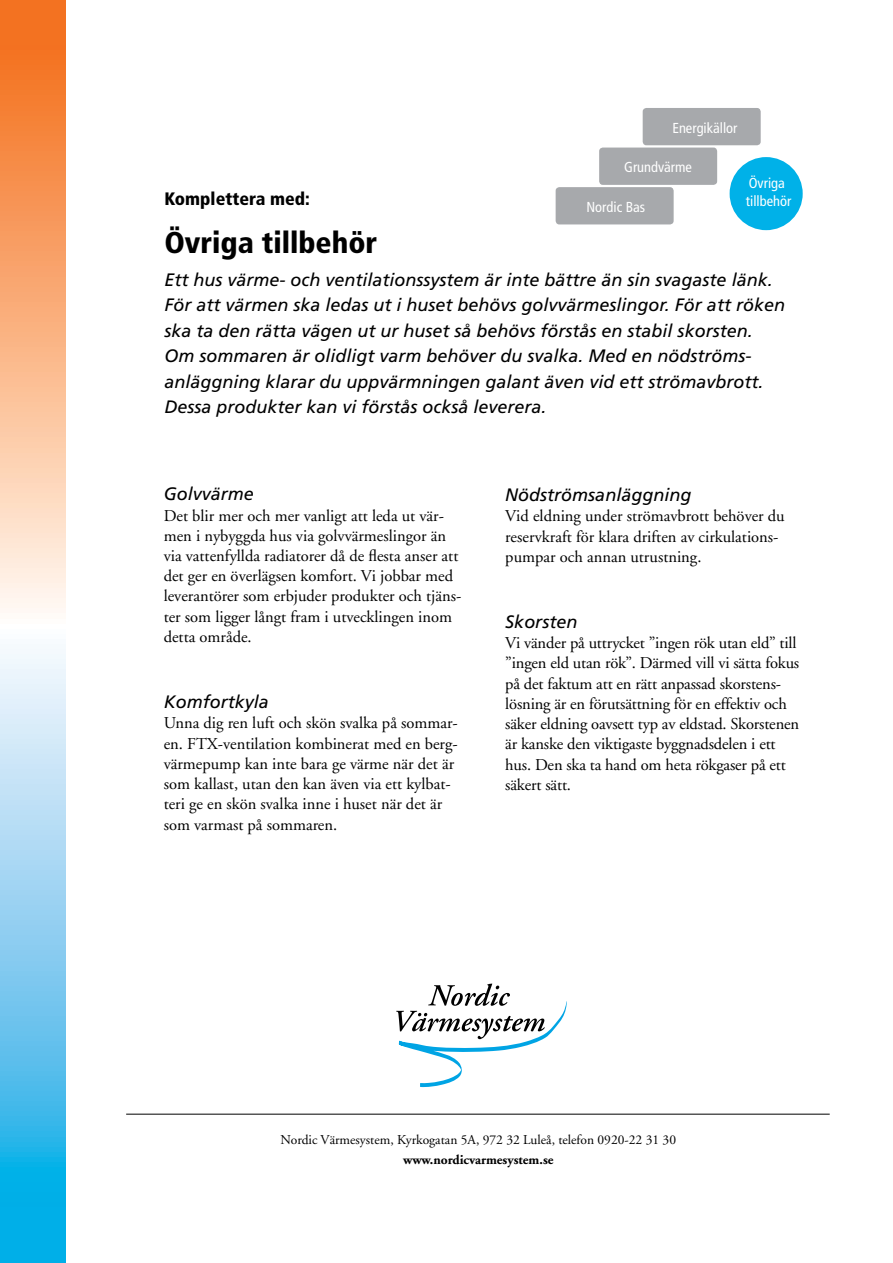
<style>
.page{position:relative;width:893px;height:1263px;background:#fff}
.page>*{position:absolute;margin:0;border:0;box-sizing:border-box;transform-origin:0 0}
.t1{font:900 condensed 30px "Frutiger";color:#000}
.t2{font:italic 18px/25.5px "Frutiger";color:#000}
.t3{font:900 condensed 18px "Frutiger";color:#000}
.t4{font:16.5px/20.2px "Adobe Garamond";color:#000}
.t5{font:condensed 14.4px/17.7px "Frutiger";color:#fff}
.t6{font:13.5px "Adobe Garamond";color:#000}
.t7{font:700 13.5px "Adobe Garamond";color:#000}
</style>
<div class="page">
<svg style="left:0;top:0;width:66px;height:1263px;background:#bcbfb8"></svg>
<svg style="left:396px;top:983px;width:171px;height:104px"></svg>
<hr style="left:126px;top:1114px;width:704px;height:1px;background:#000">
<div style="left:556px;top:187px;width:118px;height:37px;background:#a7a9ac;border-radius:4px"></div>
<div style="left:599px;top:148px;width:118px;height:37px;background:#a7a9ac;border-radius:4px"></div>
<div style="left:643px;top:108px;width:118px;height:37px;background:#a7a9ac;border-radius:4px"></div>
<div style="left:730px;top:157px;width:73px;height:73px;background:#00b1e8;border-radius:50%"></div>
<p class="t5" style="left:672px;top:119px;width:67px">Energikällor</p>
<p class="t5" style="left:624px;top:158px;width:69px">Grundvärme</p>
<p class="t5" style="left:586px;top:198px;width:60px">Nordic Bas</p>
<p class="t5" style="left:746px;top:174px;width:47px">Övriga tillbehör</p>
<p class="t3" style="left:164px;top:188px;width:147px">Komplettera med:</p>
<h1 class="t1" style="left:164px;top:224px;width:214px">Övriga tillbehör</h1>
<p class="t2" style="left:164px;top:267px;width:622px">Ett hus värme- och ventilationssystem är inte bättre än sin svagaste länk.<br>För att värmen ska ledas ut i huset behövs golvvärmeslingor. För att röken ska ta den rätta vägen ut ur huset så behövs förstås en stabil skorsten.<br>Om sommaren är olidligt varm behöver du svalka. Med en nödströms&shy;anläggning klarar du uppvärmningen galant även vid ett strömavbrott.<br>Dessa produkter kan vi förstås också leverera.</p>
<p class="t2" style="left:164px;top:481px;width:92px">Golvvärme</p>
<p class="t4" style="left:164px;top:506px;width:299px">Det blir mer och mer vanligt att leda ut vär&shy;men i nybyggda hus via golvvärmeslingor än via vattenfyllda radiatorer då de flesta anser att det ger en överlägsen komfort. Vi jobbar med leverantörer som erbjuder produkter och tjäns&shy;ter som ligger långt fram i utvecklingen inom detta område.</p>
<p class="t2" style="left:164px;top:689px;width:107px">Komfortkyla</p>
<p class="t4" style="left:164px;top:713px;width:296px">Unna dig ren luft och skön svalka på sommar&shy;en. FTX-ventilation kombinerat med en berg&shy;värmepump kan inte bara ge värme när det är som kallast, utan den kan även via ett kylbat&shy;teri ge en skön svalka inne i huset när det är som varmast på sommaren.</p>
<p class="t2" style="left:505px;top:482px;width:188px">Nödströmsanläggning</p>
<p class="t4" style="left:505px;top:506px;width:281px">Vid eldning under strömavbrott behöver du reservkraft för klara driften av cirkulations&shy;pumpar och annan utrustning.</p>
<p class="t2" style="left:505px;top:609px;width:74px">Skorsten</p>
<p class="t4" style="left:505px;top:633px;width:295px">Vi vänder på uttrycket ”ingen rök utan eld” till ”ingen eld utan rök”. Därmed vill vi sätta fokus på det faktum att en rätt anpassad skorstens&shy;lösning är en förutsättning för en effektiv och säker eldning oavsett typ av eldstad. Skorstenen är kanske den viktigaste byggnadsdelen i ett hus. Den ska ta hand om heta rökgaser på ett säkert sätt.</p>
<p class="t6" style="left:281px;top:1133px;width:397px">Nordic Värmesystem, Kyrkogatan 5A, 972 32 Luleå, telefon 0920-22 31 30</p>
<p class="t7" style="left:403px;top:1153px;width:152px">www.nordicvarmesystem.se</p>
</div>
